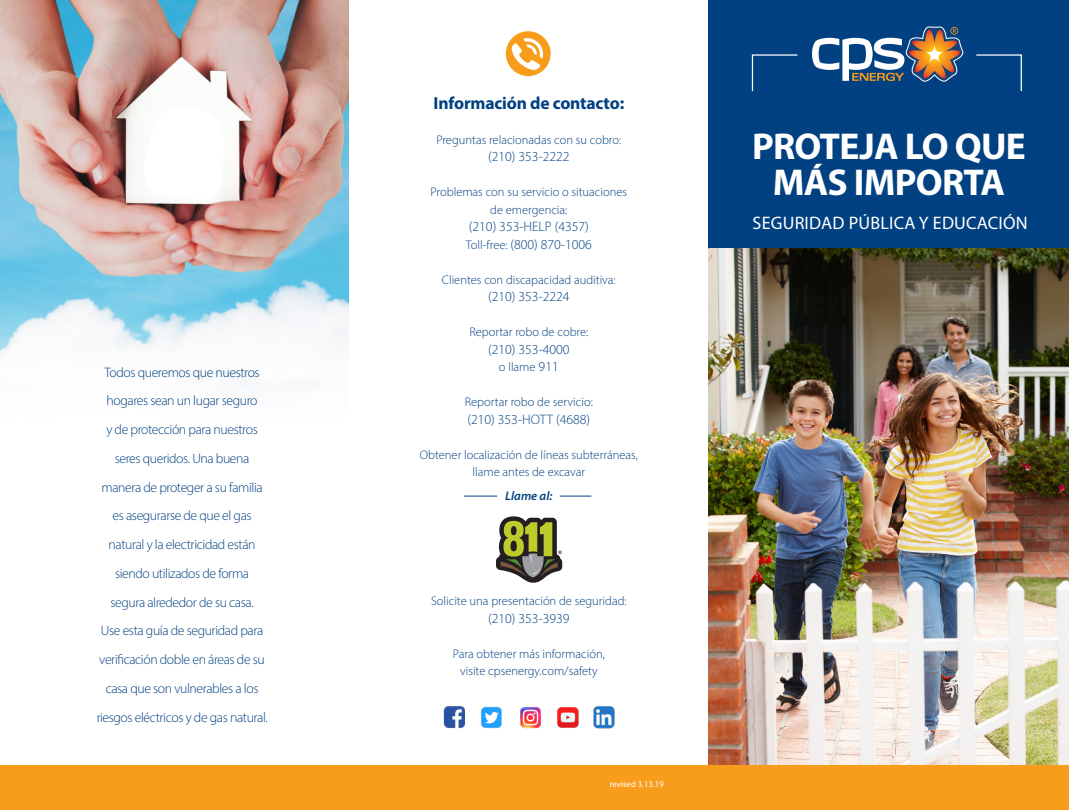
<style>
.page{position:relative;width:1069px;height:810px;background:#fff}
.page>*{position:absolute;margin:0;border:0;box-sizing:border-box;transform-origin:0 0}
.t1{font:700 37.5px "Myriad Pro";letter-spacing:-.02em;color:#fff}
.t2{font:18.12px "Myriad Pro";letter-spacing:.01em;color:#fff}
.t3{font:700 17.5px "Myriad Pro";letter-spacing:-.01em;color:#014081}
.t4{font:300 13.75px/28.8px "Myriad Pro";letter-spacing:-.03em;color:#014081;text-align:center}
.t5{font:300 13.75px "Myriad Pro";color:#014081}
.t6{font:300 12.5px "Myriad Pro";color:#014081}
.t7{font:italic 600 12.5px "Myriad Pro";color:#014081}
.t8{font:8.75px "Myriad Pro";color:#fff}
.s1{font-size:12.5px}
.s2{font-size:13.75px}
</style>
<div class="page">
<img style="left:709px;top:248px;width:360px;height:517px">
<div style="left:0;top:765px;width:1069px;height:45px;background:#f89c1c"></div>
<div style="left:709px;top:0;width:360px;height:248px;background:#014081"></div>
<img style="left:0;top:0;width:349px;height:388px">
<hr style="left:464px;top:496px;width:33px;height:1px;background:#014081">
<hr style="left:560px;top:496px;width:31px;height:1px;background:#014081">
<svg style="left:812px;top:26px;width:151px;height:56px"></svg>
<svg style="left:751px;top:54px;width:47px;height:37px"></svg>
<svg style="left:976px;top:54px;width:46px;height:37px"></svg>
<div style="left:506px;top:31px;width:45px;height:45px;background:#f89c1c;border-radius:50%"></div>
<svg style="left:511px;top:38px;width:32px;height:33px"></svg>
<svg style="left:496px;top:516px;width:66px;height:67px"></svg>
<img style="left:443px;top:706px;width:21px;height:22px">
<img style="left:481px;top:706px;width:21px;height:22px">
<img style="left:520px;top:707px;width:21px;height:21px">
<img style="left:557px;top:707px;width:22px;height:21px">
<img style="left:593px;top:706px;width:22px;height:22px">
<p class="t4" style="left:96px;top:357px;width:173px">Todos queremos que nuestros hogares sean un lugar seguro<br>y de protección para nuestros seres queridos. Una buena manera de proteger a su familia es asegurarse de que el gas natural y la electricidad están siendo utilizados de forma segura alrededor de su casa.<br>Use esta guía de seguridad para verificación doble en áreas de su casa que son vulnerables a los riesgos eléctricos y de gas natural.</p>
<p class="t3" style="left:433px;top:91px;width:192px">Información de contacto:</p>
<p class="t6" style="left:436px;top:132px;width:186px">Preguntas relacionadas con su cobro:</p>
<p class="t5" style="left:488px;top:148px;width:83px">(210) 353-2222</p>
<p class="t6" style="left:430px;top:185px;width:198px">Problemas con su servicio o situaciones</p>
<p class="t6" style="left:490px;top:202px;width:79px">de emergencia:</p>
<p class="t5" style="left:469px;top:218px;width:121px">(210) 353-HELP (4357)</p>
<p class="t5" style="left:466px;top:236px;width:128px"><span class="s1">Toll-free:</span> (800) 870-1006</p>
<p class="t6" style="left:442px;top:272px;width:175px">Clientes con discapacidad auditiva:</p>
<p class="t5" style="left:488px;top:288px;width:83px">(210) 353-2224</p>
<p class="t6" style="left:469px;top:325px;width:120px">Reportar robo de cobre:</p>
<p class="t5" style="left:488px;top:341px;width:83px">(210) 353-4000</p>
<p class="t6" style="left:499px;top:360px;width:61px">o llame <span class="s2">911</span></p>
<p class="t6" style="left:465px;top:395px;width:130px">Reportar robo de servicio:</p>
<p class="t5" style="left:467px;top:411px;width:124px">(210) 353-HOTT (4688)</p>
<p class="t6" style="left:420px;top:447px;width:220px">Obtener localización de líneas subterráneas,</p>
<p class="t6" style="left:472px;top:465px;width:114px">llame antes de excavar</p>
<p class="t7" style="left:505px;top:488px;width:49px">Llame al:</p>
<p class="t6" style="left:431px;top:593px;width:197px">Solicite una presentación de seguridad:</p>
<p class="t5" style="left:488px;top:610px;width:83px">(210) 353-3939</p>
<p class="t6" style="left:453px;top:646px;width:154px">Para obtener más información,</p>
<p class="t6" style="left:460px;top:663px;width:139px">visite cpsenergy.com/safety</p>
<p class="t8" style="left:610px;top:778px;width:56px">revised 3.13.19</p>
<p class="t1" style="left:752px;top:122px;width:275px">PROTEJA LO QUE</p>
<p class="t1" style="left:773px;top:158px;width:234px">MÁS IMPORTA</p>
<p class="t2" style="left:752px;top:211px;width:277px">SEGURIDAD PÚBLICA Y EDUCACIÓN</p>
</div>
